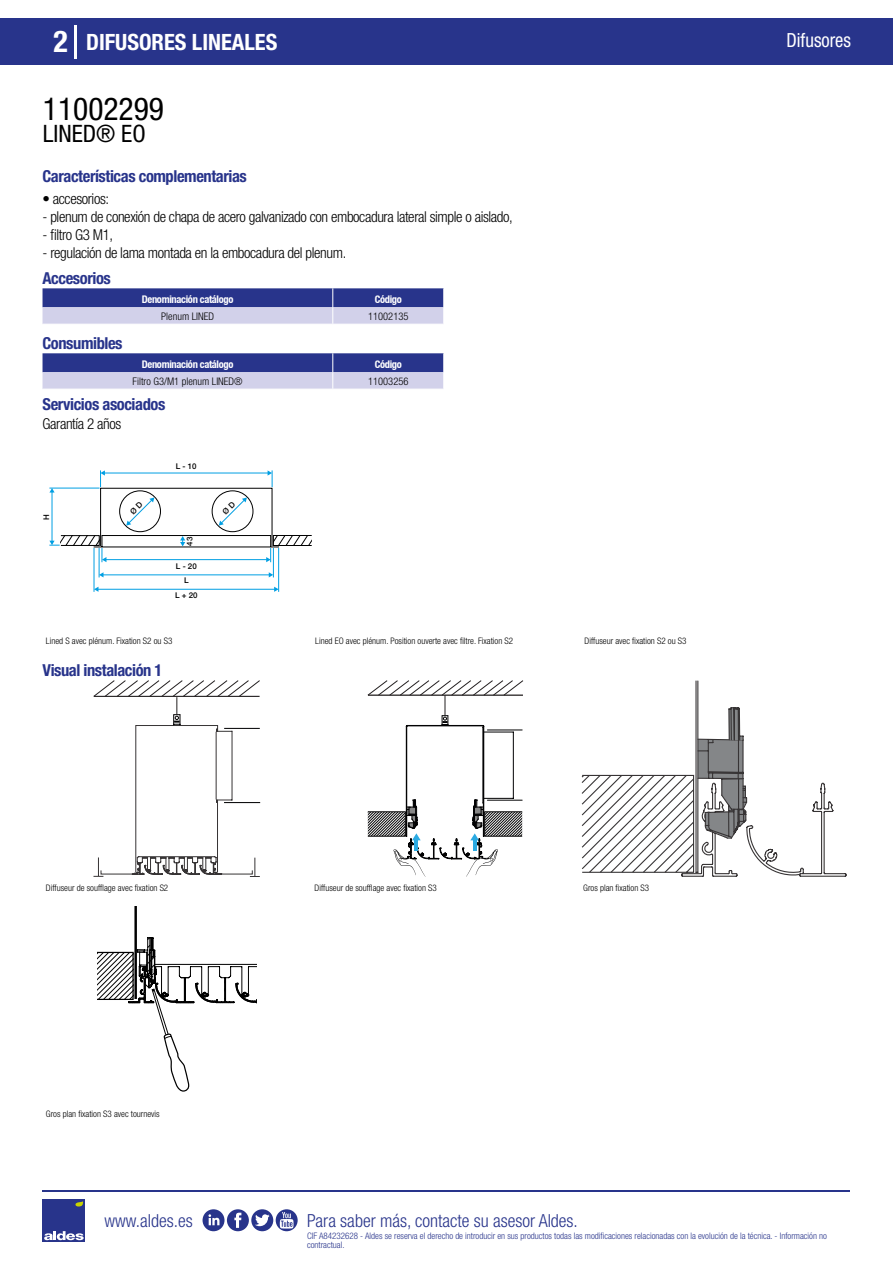
<style>
.page{position:relative;width:893px;height:1263px;background:#fff}
.page>*{position:absolute;margin:0;border:0;box-sizing:border-box;transform-origin:0 0}
.t1{font:condensed 31.5px "Helvetica Neue LT Std";color:#000}
.t2{font:700 condensed 30px "Helvetica Neue LT Std";color:#fff}
.t3{font:condensed 24px "Helvetica Neue LT Std";color:#000}
.t4{font:700 condensed 22.5px "Helvetica Neue LT Std";color:#fff}
.t5{font:condensed 19.5px "Helvetica Neue LT Std";color:#fff;scale:.95 1}
.t6{font:300 condensed 18px "Helvetica Neue";color:#28348b}
.t7{font:700 condensed 16.5px "Helvetica Neue LT Std";letter-spacing:-.025em;color:#28348b}
.t8{font:300 condensed 15px "Helvetica Neue LT Std";letter-spacing:-.025em;color:#000}
.t9{font:700 condensed 10.5px "Helvetica Neue";letter-spacing:-.03em;color:#fff}
.t10{font:300 condensed 10.5px "Helvetica Neue";color:#000}
.t11{font:300 condensed 9px "Helvetica Neue";color:#000}
.t12{font:300 condensed 9px/9px "Helvetica Neue";color:#28348b}
.t13{font:500 7.95px/14.5px "Helvetica Neue";color:#000;text-align:center}
</style>
<div class="page">
<div style="left:0;top:18px;width:893px;height:46px;background:#28348b"></div>
<hr style="left:74px;top:25px;width:2px;height:33px;background:#fff">
<div style="left:43px;top:1199px;width:42px;height:43px;background:#28348b"></div>
<svg style="left:44px;top:1231px;width:40px;height:9px"></svg>
<svg style="left:75px;top:1201px;width:8px;height:5px"></svg>
<hr style="left:43px;top:1190px;width:807px;height:1px;background:#28348b">
<svg style="left:203px;top:1209px;width:95px;height:22px"></svg>
<svg style="left:43px;top:288px;width:401px;height:36px;background:#7b81b9"></svg>
<svg style="left:43px;top:353px;width:401px;height:36px;background:#7b80b9"></svg>
<hr style="left:94px;top:548px;width:1px;height:44px;background:#009fe3">
<hr style="left:278px;top:548px;width:1px;height:44px;background:#009fe3">
<hr style="left:98px;top:589px;width:177px;height:1px;background:#009fe3">
<svg style="left:274px;top:587px;width:5px;height:5px"></svg>
<svg style="left:94px;top:587px;width:4px;height:5px"></svg>
<svg style="left:93px;top:680px;width:167px;height:197px"></svg>
<hr style="left:224px;top:728px;width:36px;height:1px;background:#020203">
<hr style="left:224px;top:802px;width:36px;height:1px;background:#020203">
<svg style="left:368px;top:680px;width:155px;height:197px"></svg>
<svg style="left:582px;top:680px;width:264px;height:197px"></svg>
<svg style="left:97px;top:906px;width:160px;height:186px"></svg>
<svg style="left:49px;top:470px;width:263px;height:107px"></svg>
<h2 class="t2" style="left:54px;top:24px;width:16px">2</h2>
<h3 class="t4" style="left:86px;top:28px;width:193px">DIFUSORES LINEALES</h3>
<h3 class="t5" style="left:786px;top:29px;width:69px">Difusores</h3>
<h1 class="t1" style="left:43px;top:91px;width:122px">11002299</h1>
<h3 class="t3" style="left:43px;top:120px;width:104px">LINED® EO</h3>
<h3 class="t7" style="left:43px;top:166px;width:206px">Características complementarias</h3>
<h3 class="t8" style="left:43px;top:190px;width:68px">• accesorios:</h3>
<h3 class="t8" style="left:43px;top:208px;width:472px">- plenum de conexión de chapa de acero galvanizado con embocadura lateral simple o aislado,</h3>
<h3 class="t8" style="left:43px;top:226px;width:72px">- filtro G3 M1,</h3>
<h3 class="t8" style="left:43px;top:244px;width:305px">- regulación de lama montada en la embocadura del plenum.</h3>
<h3 class="t7" style="left:43px;top:268px;width:70px">Accesorios</h3>
<h3 class="t7" style="left:43px;top:333px;width:82px">Consumibles</h3>
<p class="t9" style="left:142px;top:293px;width:93px">Denominación catálogo</p>
<p class="t9" style="left:375px;top:293px;width:29px">Código</p>
<p class="t10" style="left:161px;top:310px;width:54px">Plenum LINED</p>
<p class="t10" style="left:368px;top:310px;width:42px">11002135</p>
<p class="t9" style="left:142px;top:358px;width:93px">Denominación catálogo</p>
<p class="t9" style="left:375px;top:358px;width:29px">Código</p>
<p class="t10" style="left:133px;top:375px;width:111px">Filtro G3/M1 plenum LINED®</p>
<p class="t10" style="left:368px;top:375px;width:42px">11003256</p>
<h3 class="t7" style="left:43px;top:394px;width:124px">Servicios asociados</h3>
<h3 class="t8" style="left:43px;top:415px;width:80px">Garantía 2 años</h3>
<p class="t13" style="left:176px;top:459px;width:22px">L - 10</p>
<p class="t13" style="left:39px;top:519px;width:7px;rotate:-90deg">H</p>
<p class="t13" style="left:182px;top:546px;width:10px;rotate:-90deg">43</p>
<p class="t13" style="left:176px;top:558px;width:22px">L - 20<br>L</p>
<p class="t13" style="left:175px;top:588px;width:24px">L + 20</p>
<p class="t11" style="left:46px;top:635px;width:128px">Lined S avec plénum. Fixation S2 ou S3</p>
<p class="t11" style="left:315px;top:635px;width:199px">Lined EO avec plénum. Position ouverte avec filtre. Fixation S2</p>
<p class="t11" style="left:584px;top:635px;width:103px">Diffuseur avec fixation S2 ou S3</p>
<h3 class="t7" style="left:43px;top:660px;width:122px">Visual instalación 1</h3>
<p class="t11" style="left:46px;top:882px;width:124px">Diffuseur de soufflage avec fixation S2</p>
<p class="t11" style="left:315px;top:882px;width:124px">Diffuseur de soufflage avec fixation S3</p>
<p class="t11" style="left:583px;top:882px;width:67px">Gros plan fixation S3</p>
<p class="t11" style="left:46px;top:1108px;width:115px">Gros plan fixation S3 avec tournevis</p>
<h3 class="t6" style="left:105px;top:1211px;width:90px">www.aldes.es</h3>
<h3 class="t6" style="left:307px;top:1211px;width:272px">Para saber más, contacte su asesor Aldes.</h3>
<p class="t12" style="left:307px;top:1231px;width:521px">CIF A84232628 - Aldes se reserva el derecho de introducir en sus productos todas las modificaciones relacionadas con la evolución de la técnica. - Información no contractual.</p>
</div>
